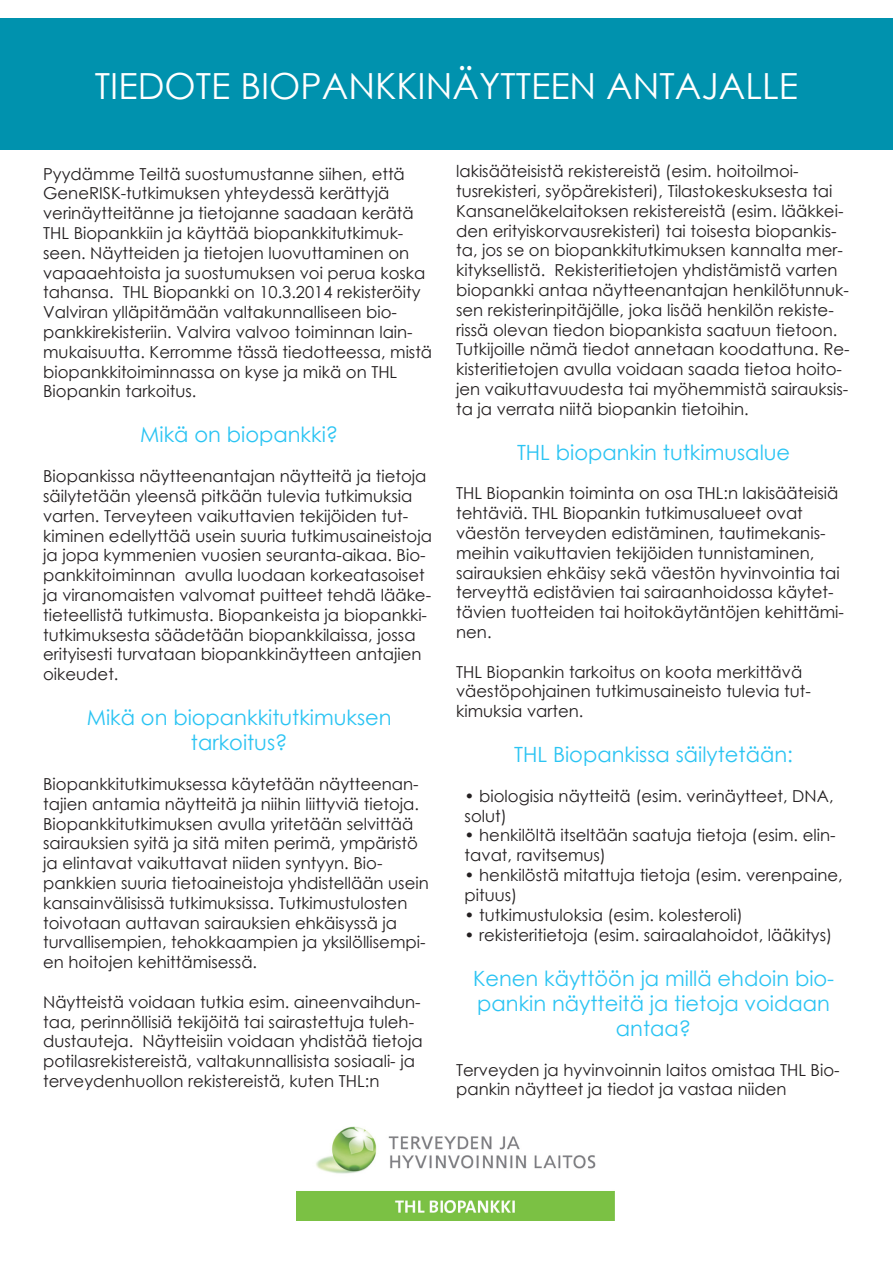
<style>
.page{position:relative;width:893px;height:1263px;background:#fff}
.page>*{position:absolute;margin:0;border:0;box-sizing:border-box;transform-origin:0 0}
.t1{font:36px "Century Gothic";color:#fff}
.t2{font:21px/25.2px "Century Gothic";color:#2bc4f3;text-align:center}
.t3{font:16.5px/19.8px "Century Gothic";color:#231f20}
</style>
<div class="page">
<div style="left:0;top:18px;width:893px;height:132px;background:#0092ae"></div>
<img style="left:296px;top:1126px;width:318px;height:95px">
<p class="t1" style="left:95px;top:60px;width:705px">TIEDOTE BIOPANKKINÄYTTEEN ANTAJALLE</p>
<p class="t3" style="left:43px;top:164px;width:391px">Pyydämme Teiltä suostumustanne siihen, että GeneRISK-tutkimuksen yhteydessä kerättyjä verinäytteitänne ja tietojanne saadaan kerätä THL Biopankkiin ja käyttää biopankkitutkimuk&shy;seen. Näytteiden ja tietojen luovuttaminen on vapaaehtoista ja suostumuksen voi perua koska tahansa. THL Biopankki on 10.3.2014 rekisteröity Valviran ylläpitämään valtakunnalliseen bio&shy;pankkirekisteriin. Valvira valvoo toiminnan lain&shy;mukaisuutta. Kerromme tässä tiedotteessa, mistä biopankkitoiminnassa on kyse ja mikä on THL Biopankin tarkoitus.</p>
<p class="t2" style="left:140px;top:422px;width:200px">Mikä on biopankki?</p>
<p class="t3" style="left:43px;top:466px;width:390px">Biopankissa näytteenantajan näytteitä ja tietoja säilytetään yleensä pitkään tulevia tutkimuksia varten. Terveyteen vaikuttavien tekijöiden tut&shy;kiminen edellyttää usein suuria tutkimusaineistoja ja jopa kymmenien vuosien seuranta-aikaa. Bio&shy;pankkitoiminnan avulla luodaan korkeatasoiset ja viranomaisten valvomat puitteet tehdä lääke&shy;tieteellistä tutkimusta. Biopankeista ja biopankki&shy;tutkimuksesta säädetään biopankkilaissa, jossa erityisesti turvataan biopankkinäytteen antajien oikeudet.</p>
<p class="t2" style="left:87px;top:705px;width:306px">Mikä on biopankkitutkimuksen</p>
<p class="t2" style="left:191px;top:730px;width:98px">tarkoitus?</p>
<p class="t3" style="left:43px;top:774px;width:387px">Biopankkitutkimuksessa käytetään näytteenan&shy;tajien antamia näytteitä ja niihin liittyviä tietoja.<br>Biopankkitutkimuksen avulla yritetään selvittää sairauksien syitä ja sitä miten perimä, ympäristö ja elintavat vaikuttavat niiden syntyyn. Bio&shy;pankkien suuria tietoaineistoja yhdistellään usein kansainvälisissä tutkimuksissa. Tutkimustulosten toivotaan auttavan sairauksien ehkäisyssä ja turvallisempien, tehokkaampien ja yksilöllisempi&shy;en hoitojen kehittämisessä.</p>
<p class="t3" style="left:43px;top:992px;width:381px">Näytteistä voidaan tutkia esim. aineenvaihdun&shy;taa, perinnöllisiä tekijöitä tai sairastettuja tuleh&shy;dustauteja. Näytteisiin voidaan yhdistää tietoja potilasrekistereistä, valtakunnallisista sosiaali- ja terveydenhuollon rekistereistä, kuten THL:n</p>
<p class="t3" style="left:456px;top:161px;width:344px">lakisääteisistä rekistereistä (esim. hoitoilmoi-</p>
<p class="t3" style="left:456px;top:181px;width:389px">tusrekisteri, syöpärekisteri), Tilastokeskuksesta tai Kansaneläkelaitoksen rekistereistä (esim. lääkkei&shy;den erityiskorvausrekisteri) tai toisesta biopankis&shy;ta, jos se on biopankkitutkimuksen kannalta mer-</p>
<p class="t3" style="left:456px;top:260px;width:394px">kityksellistä. Rekisteritietojen yhdistämistä varten biopankki antaa näytteenantajan henkilötunnuk&shy;sen rekisterinpitäjälle, joka lisää henkilön rekiste-</p>
<p class="t3" style="left:456px;top:319px;width:395px">rissä olevan tiedon biopankista saatuun tietoon.<br>Tutkijoille nämä tiedot annetaan koodattuna. Re&shy;kisteritietojen avulla voidaan saada tietoa hoito&shy;jen vaikuttavuudesta tai myöhemmistä sairauksis&shy;ta ja verrata niitä biopankin tietoihin.</p>
<p class="t2" style="left:517px;top:439px;width:275px">THL biopankin tutkimusalue</p>
<p class="t3" style="left:456px;top:483px;width:384px">THL Biopankin toiminta on osa THL:n lakisääteisiä tehtäviä. THL Biopankin tutkimusalueet ovat väestön terveyden edistäminen, tautimekanis-</p>
<p class="t3" style="left:456px;top:543px;width:389px">meihin vaikuttavien tekijöiden tunnistaminen, sairauksien ehkäisy sekä väestön hyvinvointia tai terveyttä edistävien tai sairaanhoidossa käytet&shy;tävien tuotteiden tai hoitokäytäntöjen kehittämi&shy;nen.</p>
<p class="t3" style="left:456px;top:661px;width:356px">THL Biopankin tarkoitus on koota merkittävä väestöpohjainen tutkimusaineisto tulevia tut&shy;kimuksia varten.</p>
<p class="t2" style="left:514px;top:742px;width:280px">THL Biopankissa säilytetään:</p>
<p class="t3" style="left:465px;top:786px;width:370px">• biologisia näytteitä (esim. verinäytteet, DNA, solut)</p>
<p class="t3" style="left:465px;top:825px;width:372px">• henkilöltä itseltään saatuja tietoja (esim. elin&shy;tavat, ravitsemus)</p>
<p class="t3" style="left:465px;top:865px;width:380px">• henkilöstä mitattuja tietoja (esim. verenpaine, pituus)</p>
<p class="t3" style="left:465px;top:904px;width:280px">• tutkimustuloksia (esim. kolesteroli)</p>
<p class="t3" style="left:465px;top:924px;width:369px">• rekisteritietoja (esim. sairaalahoidot, lääkitys)</p>
<p class="t2" style="left:473px;top:965px;width:363px">Kenen käyttöön ja millä ehdoin bio&shy;pankin näytteitä ja tietoja voidaan antaa?</p>
<p class="t3" style="left:456px;top:1059px;width:385px">Terveyden ja hyvinvoinnin laitos omistaa THL Bio&shy;pankin näytteet ja tiedot ja vastaa niiden</p>
</div>
